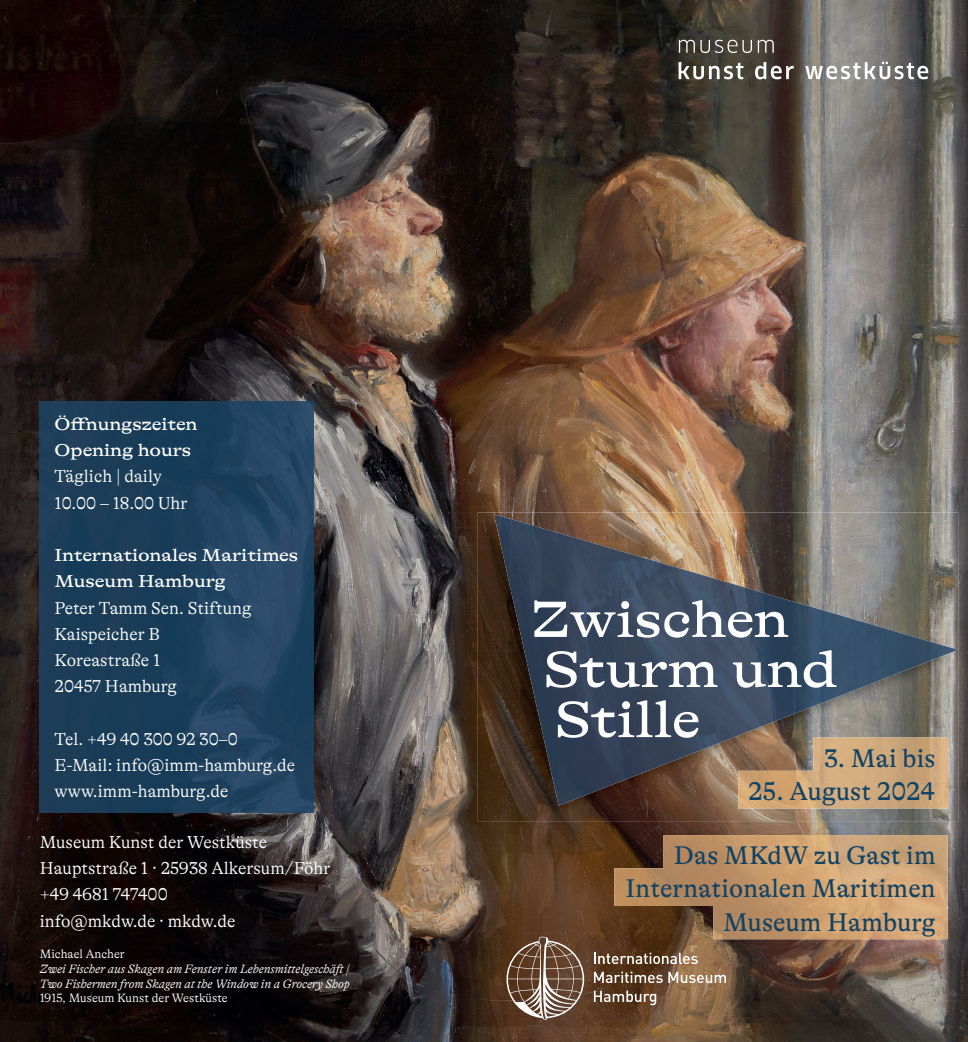
<style>
.page{position:relative;width:968px;height:1042px;background:#fff}
.page>*{position:absolute;margin:0;border:0;box-sizing:border-box;transform-origin:0 0}
.t1{font:26.07px/33.2px "GT Alpina";letter-spacing:.005em;color:#114365;text-align:right}
.t2{font:300 17.5px/26.2px "GT Alpina";color:#fff}
.t3{font:500 expanded 17.5px/26.2px "GT Alpina";color:#fff}
.t4{font:italic 300 12.25px/14.7px "GT Alpina";letter-spacing:-.005em;color:#fff}
.t5{font:300 12.25px "GT Alpina";color:#fff}
</style>
<div class="page">
<img style="left:0;top:0;width:967px;height:1042px">
<img style="left:477px;top:512px;width:481px;height:309px">
<img style="left:494px;top:514px;width:463px;height:292px">
<svg style="left:557px;top:700px;width:141px;height:38px"></svg>
<svg style="left:546px;top:650px;width:290px;height:38px"></svg>
<svg style="left:534px;top:600px;width:254px;height:37px"></svg>
<img style="left:614px;top:835px;width:333px;height:104px">
<img style="left:738px;top:737px;width:209px;height:71px">
<svg style="left:678px;top:62px;width:250px;height:17px"></svg>
<svg style="left:678px;top:40px;width:16px;height:13px"></svg>
<svg style="left:700px;top:40px;width:9px;height:13px"></svg>
<svg style="left:715px;top:40px;width:36px;height:13px"></svg>
<svg style="left:757px;top:40px;width:16px;height:13px"></svg>
<svg style="left:593px;top:952px;width:104px;height:12px"></svg>
<svg style="left:593px;top:971px;width:69px;height:12px"></svg>
<svg style="left:668px;top:971px;width:57px;height:12px"></svg>
<svg style="left:593px;top:990px;width:63px;height:15px"></svg>
<svg style="left:506px;top:937px;width:78px;height:82px;background:#7e6452"></svg>
<img style="left:40px;top:401px;width:273px;height:411px">
<p class="t3" style="left:55px;top:411px;width:144px">Öffnungszeiten<br>Opening hours</p>
<p class="t2" style="left:55px;top:463px;width:134px">Täglich | daily<br>10.00 – 18.00 Uhr</p>
<p class="t3" style="left:55px;top:542px;width:245px">Internationales Maritimes<br>Museum Hamburg</p>
<p class="t2" style="left:55px;top:595px;width:198px">Peter Tamm Sen. Stiftung<br>Kaispeicher B<br>Koreastraße 1<br>20457 Hamburg</p>
<p class="t2" style="left:55px;top:726px;width:242px">Tel. +49 40 300 92 30–0<br>E-Mail: info@imm-hamburg.de www.imm-hamburg.de</p>
<p class="t2" style="left:40px;top:829px;width:292px">Museum Kunst der Westküste<br>Hauptstraße 1 · 25938 Alkersum/Föhr +49 4681 747400<br>info@mkdw.de · mkdw.de</p>
<p class="t5" style="left:40px;top:947px;width:87px">Michael Ancher</p>
<p class="t4" style="left:40px;top:961px;width:311px">Zwei Fischer aus Skagen am Fenster im Lebensmittelgeschäft|<br>Two Fishermen from Skagen at the Window in a Grocery Shop</p>
<p class="t5" style="left:40px;top:991px;width:189px">1915, Museum Kunst der Westküste</p>
<h1 class="t1" style="left:823px;top:741px;width:113px">3. Mai bis</h1>
<h1 class="t1" style="left:748px;top:775px;width:188px">25. August 2024</h1>
<h1 class="t1" style="left:625px;top:839px;width:312px">Das MKdW zu Gast im<br>Internationalen Maritimen<br>Museum Hamburg</h1>
</div>
